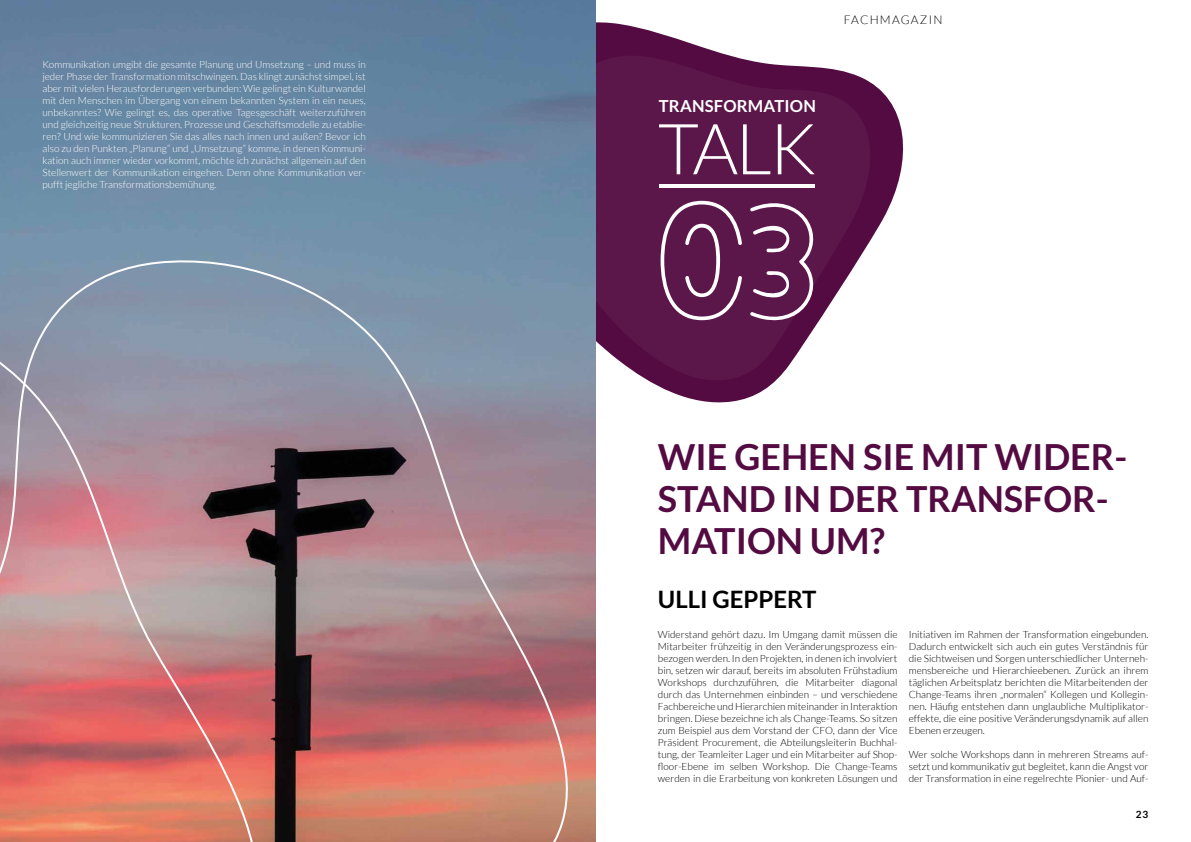
<style>
.page{position:relative;width:1191px;height:842px;background:#fff}
.page>*{position:absolute;margin:0;border:0;box-sizing:border-box;transform-origin:0 0}
.t1{font:300 70.6px "Lato";color:#fff}
.t2{font:700 36px/42px "Lato";color:#530b42}
.t3{font:700 24px "Lato";color:#000}
.t4{font:700 16.6px "Lato";letter-spacing:.01em;color:#fff}
.t5{font:300 12px "Lato";letter-spacing:.1em;color:#000}
.t6{font:300 10px/12px "Lato";color:#000;text-align:justify}
.t7{font:300 10px/12px "Lato";color:#fff;text-align:justify}
.t8{font:700 10px "Lato";color:#000}
</style>
<div class="page">
<svg style="left:595px;top:17px;width:309px;height:390px"></svg>
<svg style="left:595px;top:51px;width:284px;height:334px;fill:#5b164a"></svg>
<img style="left:0;top:0;width:595px;height:842px">
<svg style="left:0;top:259px;width:569px;height:583px"></svg>
<hr style="left:659px;top:185px;width:156px;height:3px;background:#fff">
<svg style="left:660px;top:201px;width:82px;height:119px"></svg>
<svg style="left:749px;top:190px;width:77px;height:138px"></svg>
<p class="t7" style="left:43px;top:59px;width:325px">Kommunikation umgibt die gesamte Planung und Umsetzung – und muss in jeder Phase der Transformation mitschwingen. Das klingt zunächst simpel, ist aber mit vielen Herausforderungen verbunden: Wie gelingt ein Kulturwandel mit den Menschen im Übergang von einem bekannten System in ein neues, unbekanntes? Wie gelingt es, das operative Tagesgeschäft weiterzuführen und gleichzeitig neue Strukturen, Prozesse und Geschäftsmodelle zu etablie&shy;ren? Und wie kommunizieren Sie das alles nach innen und außen? Bevor ich also zu den Punkten „Planung“ und „Umsetzung“ komme, in denen Kommuni&shy;kation auch immer wieder vorkommt, möchte ich zunächst allgemein auf den Stellenwert der Kommunikation eingehen. Denn ohne Kommunikation ver&shy;pufft jegliche Transformationsbemühung.</p>
<h3 class="t4" style="left:659px;top:96px;width:158px">TRANSFORMATION</h3>
<h1 class="t1" style="left:658px;top:111px;width:160px">TALK</h1>
<p class="t5" style="left:844px;top:13px;width:100px">FACHMAGAZIN</p>
<h2 class="t2" style="left:658px;top:436px;width:467px">WIE GEHEN SIE MIT WIDER-<br>STAND IN DER TRANSFOR-<br>MATION UM?</h2>
<h3 class="t3" style="left:658px;top:586px;width:160px">ULLI GEPPERT</h3>
<p class="t6" style="left:658px;top:629px;width:241px">Widerstand gehört dazu. Im Umgang damit müssen die Mitarbeiter frühzeitig in den Veränderungsprozess ein&shy;bezogen werden. In den Projekten, in denen ich involviert bin, setzen wir darauf, bereits im absoluten Frühstadium Workshops durchzuführen, die Mitarbeiter diagonal durch das Unternehmen einbinden – und verschiedene Fachbereiche und Hierarchien miteinander in Interaktion bringen. Diese bezeichne ich als Change-Teams. So sitzen zum Beispiel aus dem Vorstand der CFO, dann der Vice Präsident Procurement, die Abteilungsleiterin Buchhal&shy;tung, der Teamleiter Lager und ein Mitarbeiter auf Shop&shy;floor-Ebene im selben Workshop. Die Change-Teams werden in die Erarbeitung von konkreten Lösungen und</p>
<p class="t6" style="left:909px;top:629px;width:241px">Initiativen im Rahmen der Transformation eingebunden.<br>Dadurch entwickelt sich auch ein gutes Verständnis für die Sichtweisen und Sorgen unterschiedlicher Unterneh&shy;mensbereiche und Hierarchieebenen. Zurück an ihrem täglichen Arbeitsplatz berichten die Mitarbeitenden der Change-Teams ihren „normalen“ Kollegen und Kollegin&shy;nen. Häufig entstehen dann unglaubliche Multiplikator&shy;effekte, die eine positive Veränderungsdynamik auf allen Ebenen erzeugen.</p>
<p class="t6" style="left:909px;top:749px;width:241px">Wer solche Workshops dann in mehreren Streams auf&shy;setzt und kommunikativ gut begleitet, kann die Angst vor der Transformation in eine regelrechte Pionier- und Auf-</p>
<p class="t8" style="left:1135px;top:809px;width:14px">23</p>
</div>
